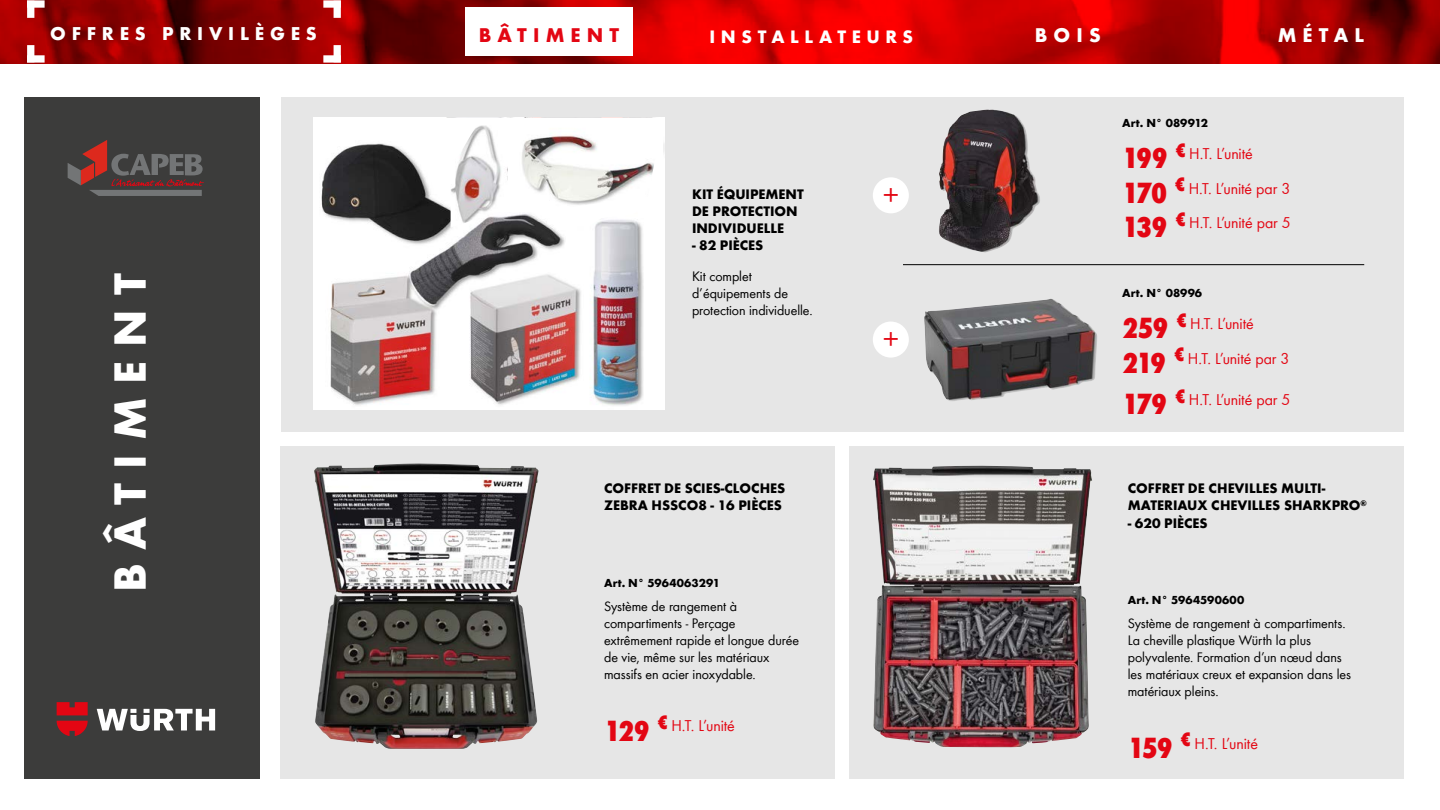
<style>
.page{position:relative;width:1440px;height:810px;background:#fff}
.page>*{position:absolute;margin:0;border:0;box-sizing:border-box;transform-origin:0 0}
.t1{font:700 46.58px "Wuerth";letter-spacing:.3em;color:#fff}
.t2{font:29.25px "Wuerth";color:#e30613}
.t3{font:700 20.55px "Wuerth";letter-spacing:.3em;color:#fff}
.t4{font:700 20.55px "Wuerth";letter-spacing:.3em;color:#e30613}
.t5{font:700 19.2px "Wuerth";letter-spacing:.3em;color:#fff}
.t6{font:700 18.6px "Wuerth";letter-spacing:.3em;color:#fff}
.t7{font:16.2px/34.5px "Wuerth";letter-spacing:-.005em;color:#e30613}
.t8{font:14.25px/17.1px "Wuerth";letter-spacing:-.005em;color:#000}
.t9{font:700 14.25px/17.1px "Wuerth";color:#000}
.t10{font:700 12px "Wuerth";letter-spacing:.01em;color:#000}
.s1{font-family:"Wuerth Extra Bold Cond Caps";font-size:30.15px}
.s2{font-family:"Wuerth Extra Bold Cond Caps";font-size:20.33px}
</style>
<div class="page">
<div style="left:24px;top:97px;width:235px;height:682px;background:#3c3c3b"></div>
<svg style="left:0;top:0;width:1440px;height:63px;background:#9d0000"></svg>
<svg style="left:678px;top:8px;width:264px;height:48px;background:#ef0000"></svg>
<svg style="left:982px;top:8px;width:168px;height:48px;background:#c50000"></svg>
<svg style="left:1236px;top:8px;width:167px;height:48px;background:#a20000"></svg>
<div style="left:465px;top:8px;width:168px;height:48px;background:#fff"></div>
<svg style="left:68px;top:140px;width:136px;height:56px"></svg>
<svg style="left:97px;top:709px;width:118px;height:22px"></svg>
<svg style="left:57px;top:702px;width:31px;height:34px"></svg>
<svg style="left:27px;top:0;width:18px;height:18px"></svg>
<svg style="left:323px;top:45px;width:18px;height:18px"></svg>
<svg style="left:323px;top:0;width:18px;height:18px"></svg>
<svg style="left:27px;top:45px;width:18px;height:18px"></svg>
<div style="left:281px;top:97px;width:1122px;height:335px;background:#e6e6e6"></div>
<div style="left:849px;top:447px;width:554px;height:332px;background:#e6e6e6"></div>
<div style="left:281px;top:447px;width:554px;height:332px;background:#e6e6e6"></div>
<img style="left:939px;top:110px;width:101px;height:142px">
<img style="left:924px;top:299px;width:173px;height:102px">
<img style="left:314px;top:464px;width:224px;height:285px">
<img style="left:873px;top:466px;width:216px;height:281px">
<img style="left:314px;top:117px;width:350px;height:292px">
<svg style="left:399px;top:117px;width:264px;height:110px;background:#bebebe"></svg>
<img style="left:451px;top:125px;width:57px;height:103px">
<img style="left:513px;top:117px;width:150px;height:94px">
<hr style="left:903px;top:264px;width:461px;height:1px;background:#000">
<div style="left:873px;top:177px;width:36px;height:36px;background:#fff;border-radius:50%"></div>
<div style="left:873px;top:322px;width:36px;height:36px;background:#fff;border-radius:50%"></div>
<h3 class="t5" style="left:50px;top:20px;width:268px">OFFRES PRIVILÈGES</h3>
<h3 class="t4" style="left:479px;top:20px;width:142px">BÂTIMENT</h3>
<h3 class="t6" style="left:710px;top:23px;width:205px">INSTALLATEURS</h3>
<h3 class="t3" style="left:1035px;top:20px;width:67px">BOIS</h3>
<h3 class="t3" style="left:1278px;top:20px;width:88px">MÉTAL</h3>
<h1 class="t1" style="left:96px;top:592px;width:320px;rotate:-90deg">BÂTIMENT</h1>
<p class="t9" style="left:692px;top:184px;width:113px">KIT ÉQUIPEMENT<br>DE PROTECTION<br>INDIVIDUELLE</p>
<p class="t9" style="left:692px;top:235px;width:73px">- 82 PIÈCES</p>
<p class="t8" style="left:692px;top:267px;width:122px">Kit complet d’équipements de protection individuelle.</p>
<p class="t9" style="left:604px;top:479px;width:183px">COFFRET DE SCIES-CLOCHES<br>ZEBRA HSSCO8 - 16 PIÈCES</p>
<p class="t10" style="left:604px;top:574px;width:117px">Art. N° 5964063291</p>
<p class="t8" style="left:604px;top:597px;width:196px">Système de rangement à compartiments - Perçage extrêmement rapide et longue durée de vie, même sur les matériaux massifs en acier inoxydable.</p>
<p class="t7" style="left:604px;top:708px;width:132px"><span class="s1">129</span> <span class="s2">€</span> H.T. L’unité</p>
<h2 class="t2" style="left:883px;top:175px;width:18px">+</h2>
<h2 class="t2" style="left:883px;top:320px;width:18px">+</h2>
<p class="t10" style="left:1122px;top:114px;width:87px">Art. N° 089912</p>
<p class="t7" style="left:1122px;top:136px;width:170px"><span class="s1">199</span> <span class="s2">€</span> H.T. L’unité<br><span class="s1">170</span> <span class="s2">€</span> H.T. L’unité par 3<br><span class="s1">139</span> <span class="s2">€</span> H.T. L’unité par 5</p>
<p class="t10" style="left:1122px;top:284px;width:81px">Art. N° 08996</p>
<p class="t7" style="left:1122px;top:306px;width:169px"><span class="s1">259</span> <span class="s2">€</span> H.T. L’unité<br><span class="s1">219</span> <span class="s2">€</span> H.T. L’unité par 3</p>
<p class="t7" style="left:1122px;top:382px;width:170px"><span class="s1">179</span> <span class="s2">€</span> H.T. L’unité par 5</p>
<p class="t9" style="left:1128px;top:479px;width:241px">COFFRET DE CHEVILLES MULTI-<br>MATERIAUX CHEVILLES SHARKPRO<sup>®</sup></p>
<p class="t9" style="left:1128px;top:513px;width:81px">- 620 PIÈCES</p>
<p class="t10" style="left:1128px;top:591px;width:118px">Art. N° 5964590600</p>
<p class="t8" style="left:1128px;top:614px;width:225px">Système de rangement à compartiments.<br>La cheville plastique Würth la plus polyvalente. Formation d’un nœud dans les matériaux creux et expansion dans les matériaux pleins.</p>
<p class="t7" style="left:1128px;top:725px;width:132px"><span class="s1">159</span> <span class="s2">€</span> H.T. L’unité</p>
</div>
